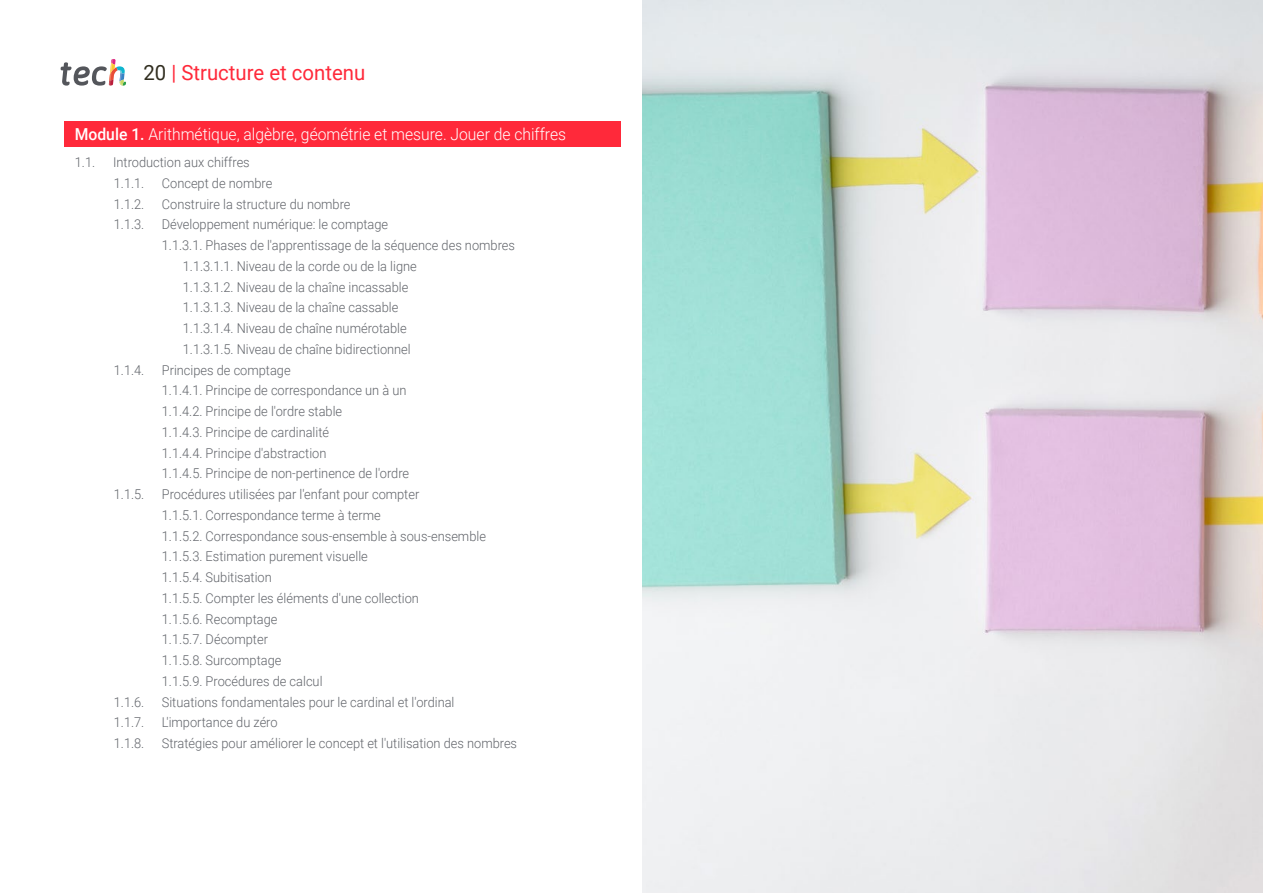
<style>
.page{position:relative;width:1263px;height:893px;background:#fff}
.page>*{position:absolute;margin:0;border:0;box-sizing:border-box;transform-origin:0 0}
.t1{font:21px "Roboto";color:#ff293a}
.t2{font:300 16.5px "Roboto";color:#fff;scale:.95 1}
.t3{font:300 13.5px/20.7px "Roboto";color:#61646a;scale:.95 1}
.s1{color:#312e20}
.s2{font-weight:500}
</style>
<div class="page">
<svg style="left:61px;top:59px;width:65px;height:27px"></svg>
<div style="left:64px;top:121px;width:557px;height:25px;background:#ff293a"></div>
<img style="left:642px;top:0;width:621px;height:893px">
<h1 class="t1" style="left:144px;top:57px;width:223px"><span class="s1">20</span> | Structure et contenu</h1>
<p class="t2" style="left:75px;top:123px;width:519px"><span class="s2">Module 1.</span> Arithmétique, algèbre, géométrie et mesure. Jouer de chiffres</p>
<p class="t3" style="left:75px;top:151px;width:23px">1.1.</p>
<p class="t3" style="left:113px;top:151px;width:145px">Introduction aux chiffres<br>1.1.1.</p>
<p class="t3" style="left:162px;top:172px;width:118px">Concept de nombre</p>
<p class="t3" style="left:114px;top:193px;width:34px">1.1.2.</p>
<p class="t3" style="left:162px;top:193px;width:200px">Construire la structure du nombre</p>
<p class="t3" style="left:114px;top:214px;width:34px">1.1.3.</p>
<p class="t3" style="left:162px;top:214px;width:240px">Développement numérique: le comptage</p>
<p class="t3" style="left:162px;top:234px;width:373px">1.1.3.1. Phases de l'apprentissage de la séquence des nombres</p>
<p class="t3" style="left:183px;top:255px;width:248px">1.1.3.1.1. Niveau de la corde ou de la ligne</p>
<p class="t3" style="left:183px;top:276px;width:239px">1.1.3.1.2. Niveau de la chaîne incassable</p>
<p class="t3" style="left:183px;top:297px;width:228px">1.1.3.1.3. Niveau de la chaîne cassable</p>
<p class="t3" style="left:183px;top:317px;width:237px">1.1.3.1.4. Niveau de chaîne numérotable</p>
<p class="t3" style="left:183px;top:338px;width:241px">1.1.3.1.5. Niveau de chaîne bidirectionnel</p>
<p class="t3" style="left:114px;top:359px;width:34px">1.1.4.</p>
<p class="t3" style="left:162px;top:359px;width:262px">Principes de comptage<br>1.1.4.1. Principe de correspondance un à un 1.1.4.2. Principe de l'ordre stable<br>1.1.4.3. Principe de cardinalité<br>1.1.4.4. Principe d'abstraction<br>1.1.4.5. Principe de non-pertinence de l'ordre</p>
<p class="t3" style="left:114px;top:483px;width:34px">1.1.5.</p>
<p class="t3" style="left:162px;top:483px;width:343px">Procédures utilisées par l'enfant pour compter<br>1.1.5.1. Correspondance terme à terme<br>1.1.5.2. Correspondance sous-ensemble à sous-ensemble 1.1.5.3. Estimation purement visuelle<br>1.1.5.4. Subitisation<br>1.1.5.5. Compter les éléments d'une collection<br>1.1.5.6. Recomptage<br>1.1.5.7. Décompter<br>1.1.5.8. Surcomptage<br>1.1.5.9. Procédures de calcul</p>
<p class="t3" style="left:114px;top:691px;width:34px">1.1.6.</p>
<p class="t3" style="left:162px;top:691px;width:310px">Situations fondamentales pour le cardinal et l'ordinal</p>
<p class="t3" style="left:114px;top:712px;width:34px">1.1.7.</p>
<p class="t3" style="left:162px;top:712px;width:123px">L'importance du zéro</p>
<p class="t3" style="left:114px;top:732px;width:34px">1.1.8.</p>
<p class="t3" style="left:162px;top:732px;width:375px">Stratégies pour améliorer le concept et l'utilisation des nombres</p>
</div>
